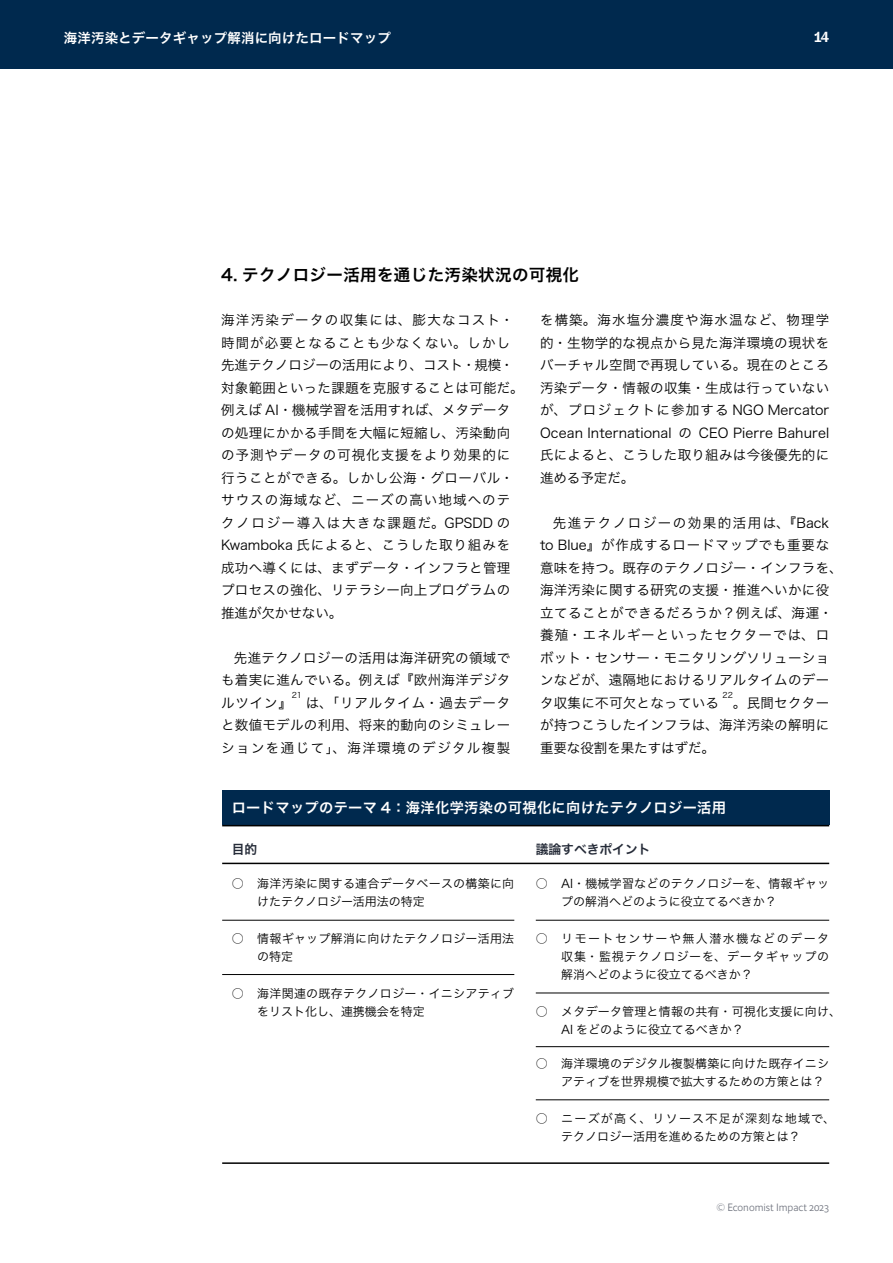
<style>
.page{position:relative;width:893px;height:1263px;background:#fff}
.page>*{position:absolute;margin:0;border:0;box-sizing:border-box;transform-origin:0 0}
.t1{font:16.5px "Hira Kaku Pro W6";letter-spacing:.02em;color:#000}
.t2{font:700 15px "GT Zirkon";color:#fff}
.t3{font:14.25px "Hira Kaku Pro W6";letter-spacing:.02em;color:#fff}
.t4{font:13.5px/22.5px "Hira Kaku Pro W3";letter-spacing:.025em;color:#000;text-align:justify}
.t5{font:13.5px "Hira Kaku Pro W6";letter-spacing:.01em;color:#fff}
.t6{font:12.75px "Hira Kaku Pro W6";color:#252b38}
.t7{font:12px/18px "Hira Kaku Pro W3";letter-spacing:.015em;color:#000}
.t8{font:12px/18px "Hira Kaku Pro W3";letter-spacing:-.005em;color:#000}
.t9{font:300 10.5px "Econ Sans OS";color:#6e727d}
.t10{font:7.8px "Hira Kaku Pro W3";color:#000}
</style>
<div class="page">
<div style="left:0;top:0;width:893px;height:69px;background:#00294e"></div>
<div style="left:222px;top:791px;width:607px;height:34px;background:#00294e"></div>
<hr style="left:222px;top:825px;width:607px;height:1px;background:#000">
<hr style="left:536px;top:920px;width:293px;height:1px;background:#000">
<hr style="left:222px;top:974px;width:292px;height:1px;background:#000">
<hr style="left:222px;top:920px;width:292px;height:1px;background:#000">
<hr style="left:536px;top:993px;width:293px;height:1px;background:#000">
<hr style="left:536px;top:1046px;width:293px;height:1px;background:#000">
<hr style="left:222px;top:1162px;width:607px;height:2px;background:#000">
<hr style="left:222px;top:863px;width:607px;height:1px;background:#000">
<hr style="left:536px;top:1099px;width:293px;height:1px;background:#000">
<p class="t5" style="left:64px;top:26px;width:329px">海洋汚染とデータギャップ解消に向けたロードマップ</p>
<p class="t2" style="left:814px;top:28px;width:16px">14</p>
<p class="t1" style="left:221px;top:260px;width:359px">4. テクノロジー活用を通じた汚染状況の可視化</p>
<p class="t4" style="left:221px;top:308px;width:304px;text-align:left">海洋汚染データの収集には、膨大なコスト・時間が必要となることも少なくない。しかし先進テクノロジーの活用により、コスト・規模・対象範囲といった課題を克服することは可能だ。例えば AI・機械学習を活用すれば、メタデータの処理にかかる手間を大幅に短縮し、汚染動向の予測やデータの可視化支援をより効果的に行うことができる。しかし公海・グローバル・サウスの海域など、ニーズの高い地域へのテクノロジー導入は大きな課題だ。GPSDD の<br>Kwamboka 氏によると、こうした取り組みを成功へ導くには、まずデータ・インフラと管理プロセスの強化、リテラシー向上プログラムの推進が欠かせない。</p>
<p class="t4" style="left:221px;top:645px;width:291px;text-indent:13px">先進テクノロジーの活用は海洋研究の領域でも着実に進んでいる。例えば『欧州海洋デジタルツイン』</p>
<p class="t10" style="left:292px;top:688px;width:12px">21</p>
<p class="t4" style="left:221px;top:690px;width:291px;text-indent:85px">は、「リアルタイム・過去データと数値モデルの利用、将来的動向のシミュレーションを通じて」、海洋環境のデジタル複製</p>
<p class="t4" style="left:540px;top:308px;width:291px">を構築。海水塩分濃度や海水温など、物理学的・生物学的な視点から見た海洋環境の現状をバーチャル空間で再現している。現在のところ汚染データ・情報の収集・生成は行っていないが、プロジェクトに参加する NGO Mercator Ocean International の CEO Pierre Bahurel氏によると、こうした取り組みは今後優先的に進める予定だ。</p>
<p class="t4" style="left:540px;top:510px;width:304px;text-align:left;text-indent:13px">先進テクノロジーの効果的活用は、『Back to Blue』が作成するロードマップでも重要な意味を持つ。既存のテクノロジー・インフラを、海洋汚染に関する研究の支援・推進へいかに役立てることができるだろうか？例えば、海運・養殖・エネルギーといったセクターでは、ロボット・センサー・モニタリングソリューションなどが、遠隔地におけるリアルタイムのデータ収集に不可欠となっている</p>
<p class="t10" style="left:723px;top:688px;width:12px">22</p>
<p class="t4" style="left:540px;top:690px;width:291px;text-indent:193px">。民間セクターが持つこうしたインフラは、海洋汚染の解明に重要な役割を果たすはずだ。</p>
<p class="t3" style="left:232px;top:795px;width:496px">ロードマップのテーマ 4：海洋化学汚染の可視化に向けたテクノロジー活用</p>
<p class="t6" style="left:232px;top:837px;width:27px">目的</p>
<p class="t7" style="left:257px;top:873px;width:259px;text-indent:-26px">○ 海洋汚染に関する連合データベースの構築に向けたテクノロジー活用法の特定</p>
<p class="t7" style="left:257px;top:928px;width:259px;text-indent:-26px">○ 情報ギャップ解消に向けたテクノロジー活用法の特定</p>
<p class="t7" style="left:257px;top:983px;width:258px;text-indent:-26px">○ 海洋関連の既存テクノロジー・イニシアティブをリスト化し、連携機会を特定</p>
<p class="t6" style="left:536px;top:837px;width:116px">議論すべきポイント</p>
<p class="t7" style="left:561px;top:873px;width:269px;text-indent:-26px">○ AI・機械学習などのテクノロジーを、情報ギャップの解消へどのように役立てるべきか？</p>
<p class="t7" style="left:561px;top:928px;width:269px;text-align:justify;text-indent:-26px">○ リモートセンサーや無人潜水機などのデータ収集・監視テクノロジーを、データギャップの解消へどのように役立てるべきか？</p>
<p class="t7" style="left:561px;top:1001px;width:281px;text-indent:-26px">○ メタデータ管理と情報の共有・可視化支援に向け、<br>AI をどのように役立てるべきか？</p>
<p class="t7" style="left:561px;top:1054px;width:269px;text-indent:-26px">○ 海洋環境のデジタル複製構築に向けた既存イニシアティブを世界規模で拡大するための方策とは？</p>
<p class="t8" style="left:561px;top:1109px;width:275px;text-indent:-26px">○ ニーズが高く、リソース不足が深刻な地域で、テクノロジー活用を進めるための方策とは？</p>
<p class="t9" style="left:717px;top:1201px;width:114px">© Economist Impact 2023</p>
</div>
